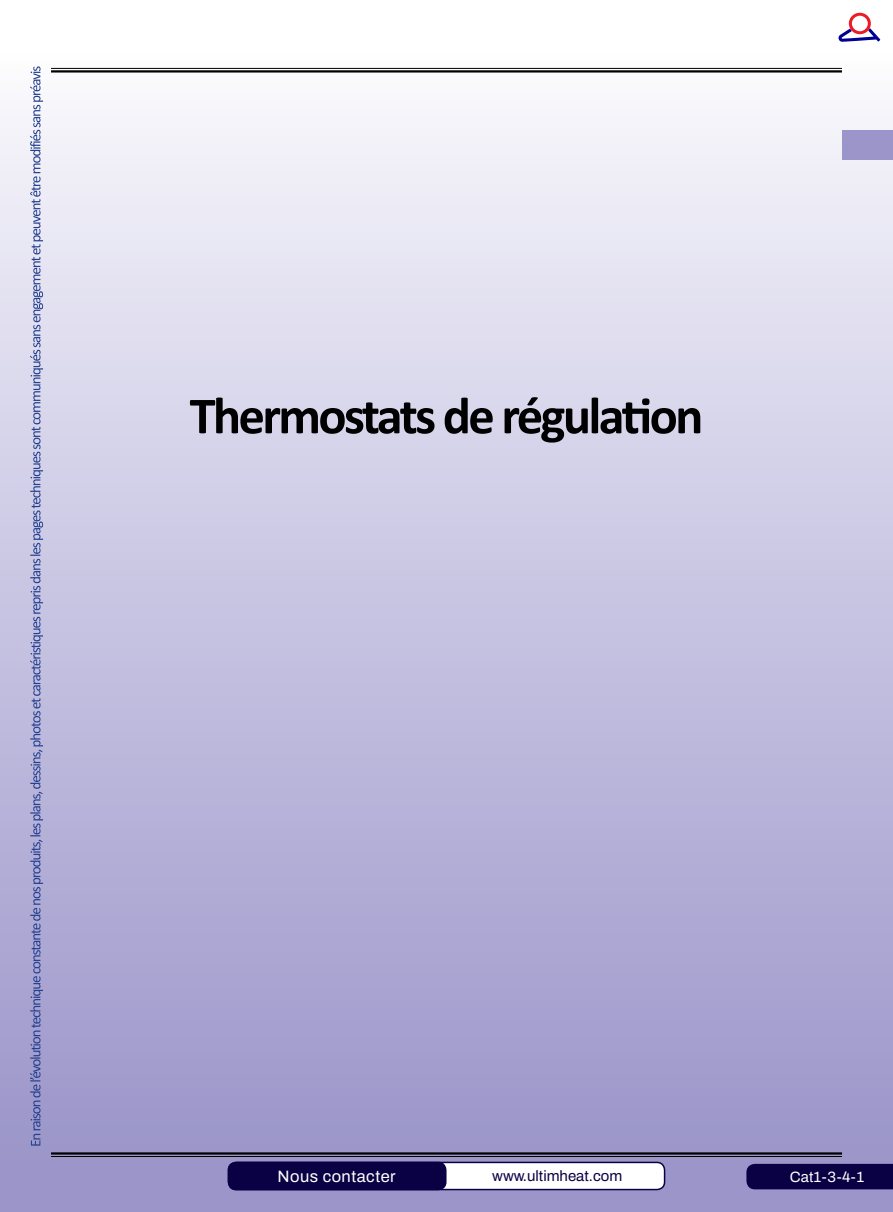
<style>
.page{position:relative;width:893px;height:1212px;background:#fff}
.page>*{position:absolute;margin:0;border:0;box-sizing:border-box;transform-origin:0 0}
.t1{font:700 52.5px "Calibri";letter-spacing:-.05em;color:#000}
.t2{font:16.5px "Archivo";letter-spacing:.03em;color:#fff}
.t3{font:15px "Archivo";color:#0a0044}
.t4{font:15px "Archivo";color:#fff}
</style>
<div class="page">
<div style="left:0;top:0;width:893px;height:1212px;background:linear-gradient(to bottom,#fefeff,#948ec5)"></div>
<div style="left:842px;top:131px;width:51px;height:29px;background:#9b95c9"></div>
<hr style="left:51px;top:68px;width:791px;height:1px;background:#000">
<hr style="left:51px;top:70px;width:791px;height:3px;background:#000">
<svg style="left:837px;top:13px;width:43px;height:29px"></svg>
<svg style="left:30px;top:66px;width:13px;height:1079px;background:#a0a5ce"></svg>
<hr style="left:51px;top:1152px;width:791px;height:2px;background:#000">
<hr style="left:51px;top:1156px;width:791px;height:1px;background:#000">
<div style="left:746px;top:1164px;width:147px;height:25px;background:#0a0044"></div>
<div style="left:228px;top:1162px;width:437px;height:27px;background:#fff;border-radius:8px"></div>
<div style="left:228px;top:1162px;width:437px;height:28px;border:2px solid #0a0044;border-radius:8px"></div>
<div style="left:228px;top:1162px;width:218px;height:28px;background:#0a0044;border-radius:9px"></div>
<p class="t1" style="left:190px;top:379px;width:515px">Thermostats de régulation</p>
<p class="t2" style="left:277px;top:1164px;width:120px">Nous contacter</p>
<p class="t3" style="left:492px;top:1165px;width:132px">www.ultimheat.com</p>
<p class="t4" style="left:790px;top:1165px;width:76px">Cat1-3-4-1</p>
</div>
